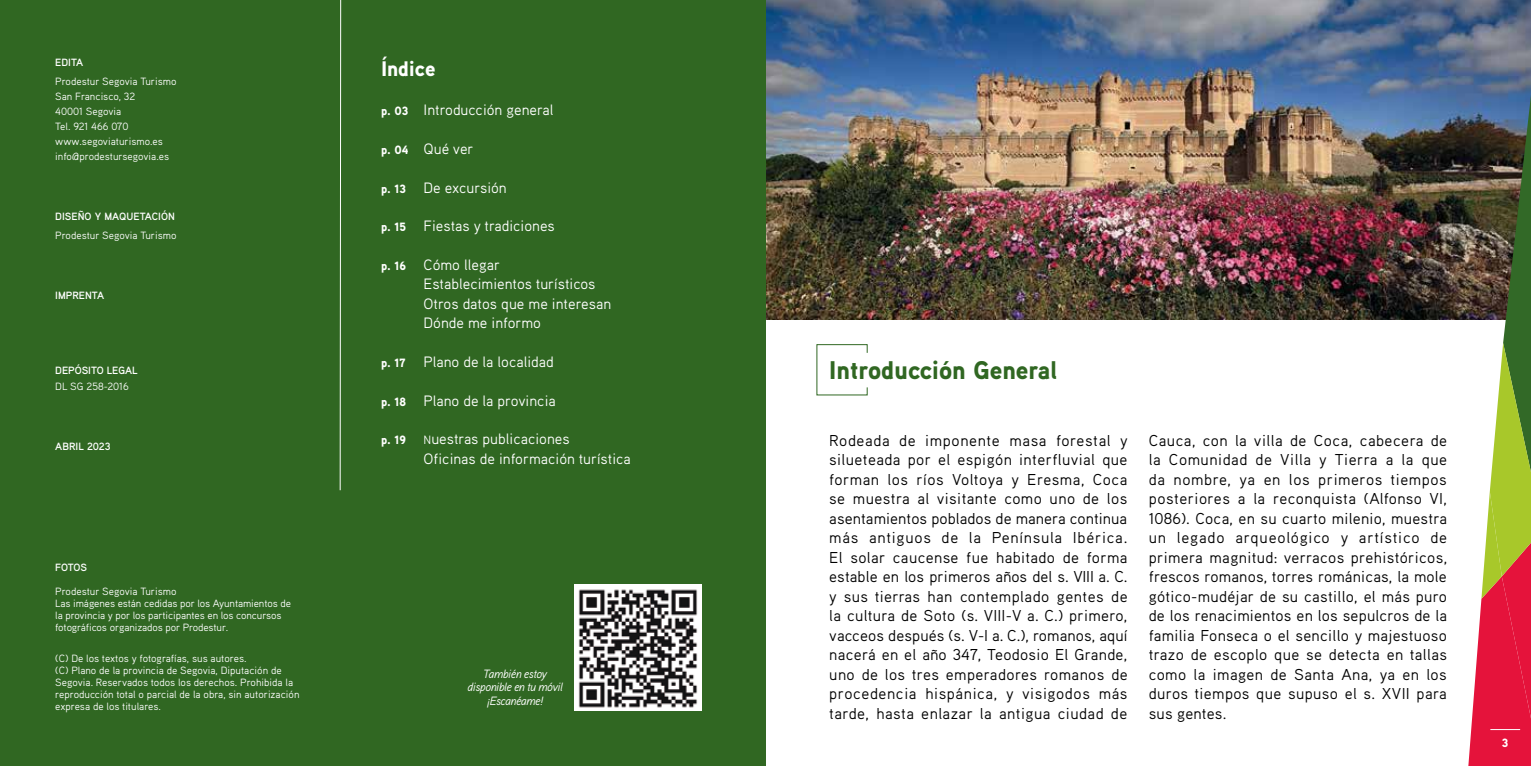
<style>
.page{position:relative;width:1531px;height:766px;background:#fff}
.page>*{position:absolute;margin:0;border:0;box-sizing:border-box;transform-origin:0 0}
.t1{font:900 25.5px "Aaux Pro";color:#306722}
.t2{font:900 21px "Aaux Pro";color:#fff}
.t3{font:15.75px/19.5px "Aaux Pro";letter-spacing:.025em;color:#000;text-align:justify}
.t4{font:15px/19.5px "Aaux Pro";color:#fff}
.t5{font:italic 12px/13.5px "Aaux Pro";letter-spacing:-.04em;color:#fff;text-align:center}
.t6{font:900 12px "Aaux Pro";color:#fff}
.t7{font:10.5px/12px "Aaux Pro";color:#fff}
.t8{font:700 10.5px "Aaux Pro";color:#fff}
.s1{font-weight:900;font-size:12px}
.s2{font-size:12px}
</style>
<div class="page">
<img style="left:765px;top:0;width:702px;height:320px">
<svg style="left:816px;top:344px;width:52px;height:51px"></svg>
<img style="left:1467px;top:0;width:64px;height:765px">
<hr style="left:1490px;top:729px;width:30px;height:1px;background:#fff">
<div style="left:0;top:0;width:765px;height:765px;background:#306722"></div>
<svg style="left:339px;top:0;width:2px;height:491px"></svg>
<img style="left:574px;top:584px;width:128px;height:126px">
<p class="t8" style="left:55px;top:55px;width:29px">EDITA</p>
<p class="t7" style="left:55px;top:73px;width:123px;line-height:15px">Prodestur Segovia Turismo<br>San Francisco, 32<br>40001 Segovia<br>Tel. 921 466 070 www.segoviaturismo.es info@prodestursegovia.es</p>
<p class="t8" style="left:55px;top:210px;width:121px">DISEÑO Y MAQUETACIÓN</p>
<p class="t7" style="left:55px;top:229px;width:123px">Prodestur Segovia Turismo</p>
<p class="t8" style="left:55px;top:289px;width:50px">IMPRENTA</p>
<p class="t8" style="left:55px;top:364px;width:84px">DEPÓSITO LEGAL</p>
<p class="t7" style="left:55px;top:379px;width:75px">DL SG 258-2016</p>
<p class="t8" style="left:55px;top:439px;width:57px">ABRIL 2023</p>
<p class="t8" style="left:55px;top:560px;width:33px">FOTOS</p>
<p class="t7" style="left:55px;top:584px;width:237px">Prodestur Segovia Turismo<br>Las imágenes están cedidas por los Ayuntamientos de la provincia y por los participantes en los concursos fotográficos organizados por Prodestur.</p>
<p class="t7" style="left:55px;top:652px;width:246px">(C) De los textos y fotografías, sus autores.<br>(C) Plano de la provincia de Segovia, Diputación de Segovia. Reservados todos los derechos. Prohibida la reproducción total o parcial de la obra, sin autorización expresa de los titulares.</p>
<h2 class="t2" style="left:381px;top:55px;width:56px">Índice</h2>
<p class="t4" style="left:381px;top:100px;width:174px"><span class="s1">p. 03</span> Introducción general</p>
<p class="t4" style="left:381px;top:138px;width:94px"><span class="s1">p. 04</span> Qué ver</p>
<p class="t4" style="left:381px;top:177px;width:127px"><span class="s1">p. 13</span> De excursión</p>
<p class="t4" style="left:381px;top:216px;width:175px"><span class="s1">p. 15</span> Fiestas y tradiciones</p>
<p class="t4" style="left:423px;top:254px;width:189px;text-indent:-43px"><span class="s1">p. 16</span> Cómo llegar<br>Establecimientos turísticos<br>Otros datos que me interesan<br>Dónde me informo</p>
<p class="t4" style="left:381px;top:351px;width:174px"><span class="s1">p. 17</span> Plano de la localidad</p>
<p class="t4" style="left:381px;top:390px;width:176px"><span class="s1">p. 18</span> Plano de la provincia</p>
<p class="t6" style="left:381px;top:432px;width:27px">p. 19</p>
<p class="t4" style="left:423px;top:429px;width:209px"><span class="s2">N</span>uestras publicaciones<br>Oficinas de información turística</p>
<p class="t5" style="left:468px;top:666px;width:97px">También estoy disponible en tu móvil ¡Escanéame!</p>
<h1 class="t1" style="left:829px;top:354px;width:229px">Introducción General</h1>
<p class="t3" style="left:829px;top:430px;width:300px">Rodeada de imponente masa forestal y silueteada por el espigón interfluvial que forman los ríos Voltoya y Eresma, Coca se muestra al visitante como uno de los asentamientos poblados de manera continua más antiguos de la Península Ibérica.<br>El solar caucense fue habitado de forma estable en los primeros años del s. VIII a. C. y sus tierras han contemplado gentes de la cultura de Soto (s. VIII-V a. C.) primero, vacceos después (s. V-I a. C.), romanos, aquí nacerá en el año 347, Teodosio El Grande, uno de los tres emperadores romanos de procedencia hispánica, y visigodos más tarde, hasta enlazar la antigua ciudad de</p>
<p class="t3" style="left:1149px;top:430px;width:300px">Cauca, con la villa de Coca, cabecera de la Comunidad de Villa y Tierra a la que da nombre, ya en los primeros tiempos posteriores a la reconquista (Alfonso VI, 1086). Coca, en su cuarto milenio, muestra un legado arqueológico y artístico de primera magnitud: verracos prehistóricos, frescos romanos, torres románicas, la mole gótico-mudéjar de su castillo, el más puro de los renacimientos en los sepulcros de la familia Fonseca o el sencillo y majestuoso trazo de escoplo que se detecta en tallas como la imagen de Santa Ana, ya en los duros tiempos que supuso el s. XVII para sus gentes.</p>
<p class="t6" style="left:1502px;top:734px;width:8px">3</p>
</div>
